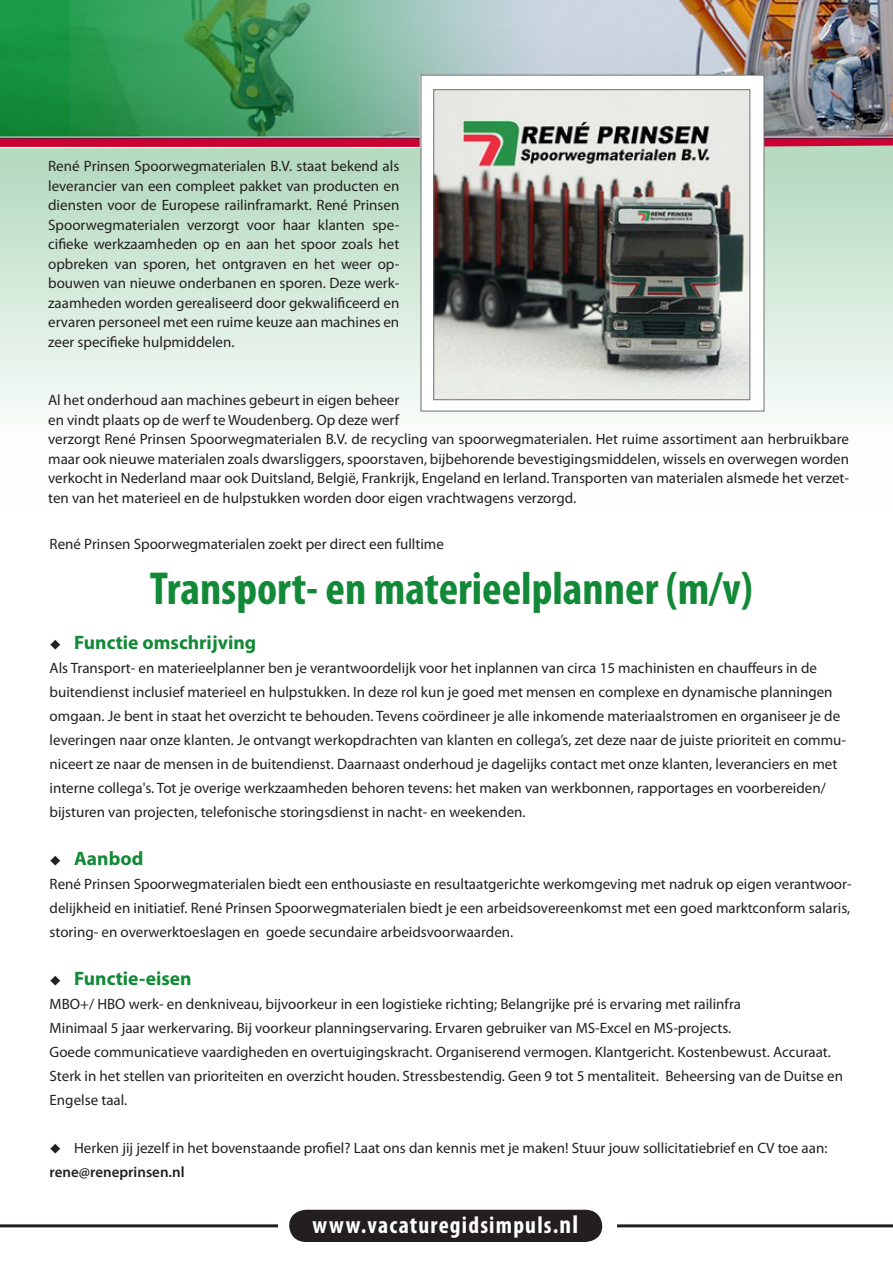
<style>
.page{position:relative;width:893px;height:1263px;background:#fff}
.page>*{position:absolute;margin:0;border:0;box-sizing:border-box;transform-origin:0 0}
.t1{font:700 condensed 46.5px "Myriad Pro";color:#128937}
.t2{font:700 condensed 24px "Myriad Pro";letter-spacing:.05em;color:#fff}
.t3{font:700 19.5px "Myriad Pro";color:#128937}
.t4{font:15px/19.5px "Myriad Pro";color:#231f20}
.t5{font:600 15px "Myriad Pro";color:#231f20}
.s1{color:#231f20}
.s2{font-size:25.5px}
</style>
<div class="page">
<div style="left:0;top:141px;width:893px;height:368px;background:linear-gradient(to bottom,#b2d8bd,#fff)"></div>
<hr style="left:617px;top:1224px;width:276px;height:3px;background:#231f20">
<hr style="left:0;top:1224px;width:278px;height:3px;background:#231f20">
<div style="left:289px;top:1209px;width:314px;height:33px;background:#231f20"></div>
<img style="left:0;top:0;width:893px;height:148px">
<div style="left:421px;top:75px;width:343px;height:336px;background:#fff"></div>
<img style="left:435px;top:91px;width:313px;height:307px">
<div style="left:433px;top:89px;width:317px;height:311px;border:1px solid #717074"></div>
<p class="t4" style="left:48px;top:156px;width:353px;text-align:justify">René Prinsen Spoorwegmaterialen B.V. staat bekend als leverancier van een compleet pakket van producten en diensten voor de Europese railinframarkt. René Prinsen Spoorwegmaterialen verzorgt voor haar klanten spe&shy;cifieke werkzaamheden op en aan het spoor zoals het opbreken van sporen, het ontgraven en het weer op&shy;bouwen van nieuwe onderbanen en sporen. Deze werk&shy;zaamheden worden gerealiseerd door gekwalificeerd en ervaren personeel met een ruime keuze aan machines en zeer specifieke hulpmiddelen.</p>
<p class="t4" style="left:48px;top:390px;width:802px">Al het onderhoud aan machines gebeurt in eigen beheer<br>en vindt plaats op de werf te Woudenberg. Op deze werf<br>verzorgt René Prinsen Spoorwegmaterialen B.V. de recycling van spoorwegmaterialen. Het ruime assortiment aan herbruikbare maar ook nieuwe materialen zoals dwarsliggers, spoorstaven, bijbehorende bevestigingsmiddelen, wissels en overwegen worden verkocht in Nederland maar ook Duitsland, België, Frankrijk, Engeland en Ierland. Transporten van materialen alsmede het verzet&shy;ten van het materieel en de hulpstukken worden door eigen vrachtwagens verzorgd.</p>
<p class="t4" style="left:50px;top:534px;width:396px">René Prinsen Spoorwegmaterialen zoekt per direct een fulltime</p>
<p class="t1" style="left:150px;top:560px;width:604px">Transport- en materieelplanner (m/v)</p>
<p class="t3" style="left:50px;top:630px;width:208px"><span class="s1">◆</span> Functie omschrijving</p>
<p class="t4" style="left:50px;top:656px;width:798px;line-height:24px">Als Transport- en materieelplanner ben je verantwoordelijk voor het inplannen van circa 15 machinisten en chauffeurs in de buitendienst inclusief materieel en hulpstukken. In deze rol kun je goed met mensen en complexe en dynamische planningen omgaan. Je bent in staat het overzicht te behouden. Tevens coördineer je alle inkomende materiaalstromen en organiseer je de leveringen naar onze klanten. Je ontvangt werkopdrachten van klanten en collega’s, zet deze naar de juiste prioriteit en commu&shy;niceert ze naar de mensen in de buitendienst. Daarnaast onderhoud je dagelijks contact met onze klanten, leveranciers en met interne collega's. Tot je overige werkzaamheden behoren tevens: het maken van werkbonnen, rapportages en voorbereiden/ bijsturen van projecten, telefonische storingsdienst in nacht- en weekenden.</p>
<p class="t3" style="left:50px;top:846px;width:95px"><span class="s1">◆</span> Aanbod</p>
<p class="t4" style="left:50px;top:872px;width:803px;line-height:24px;text-align:justify">René Prinsen Spoorwegmaterialen biedt een enthousiaste en resultaatgerichte werkomgeving met nadruk op eigen verantwoor&shy;delijkheid en initiatief. René Prinsen Spoorwegmaterialen biedt je een arbeidsovereenkomst met een goed marktconform salaris, storing- en overwerktoeslagen en goede secundaire arbeidsvoorwaarden.</p>
<p class="t3" style="left:50px;top:966px;width:143px"><span class="s1">◆</span> Functie-eisen</p>
<p class="t4" style="left:50px;top:994px;width:693px">MBO+/ HBO werk- en denkniveau, bijvoorkeur in een logistieke richting; Belangrijke pré is ervaring met railinfra</p>
<p class="t4" style="left:50px;top:1018px;width:683px">Minimaal 5 jaar werkervaring. Bij voorkeur planningservaring. Ervaren gebruiker van MS-Excel en MS-projects.</p>
<p class="t4" style="left:50px;top:1040px;width:795px;line-height:24px">Goede communicatieve vaardigheden en overtuigingskracht. Organiserend vermogen. Klantgericht. Kostenbewust. Accuraat.<br>Sterk in het stellen van prioriteiten en overzicht houden. Stressbestendig. Geen 9 tot 5 mentaliteit. Beheersing van de Duitse en<br>Engelse taal.</p>
<p class="t4" style="left:50px;top:1138px;width:779px">◆ Herken jij jezelf in het bovenstaande profiel? Laat ons dan kennis met je maken! Stuur jouw sollicitatiebrief en CV toe aan:</p>
<p class="t5" style="left:50px;top:1162px;width:136px">rene@reneprinsen.nl</p>
<p class="t2" style="left:313px;top:1210px;width:267px">www.vacaturegidsimpuls.<span class="s2">nl</span></p>
</div>
